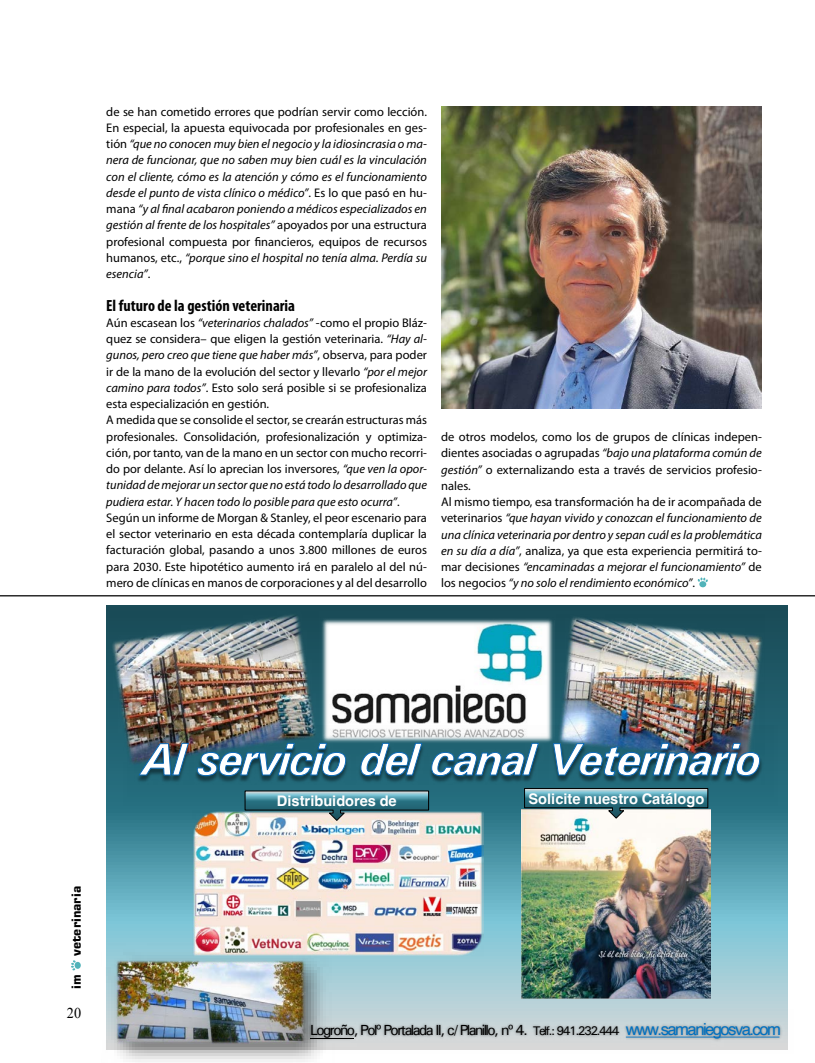
<style>
.page{position:relative;width:815px;height:1063px;background:#fff}
.page>*{position:absolute;margin:0;border:0;box-sizing:border-box;transform-origin:0 0}
.t1{font:700 condensed 16.25px "Myriad Pro";color:#000}
.t2{font:15px "Times New Roman";color:#000;scale:.95 1}
.t3{font:500 14.62px "Univers";letter-spacing:-.11em;color:#000}
.t4{font:700 14.62px "Helvetica";color:#fff}
.t5{font:12.5px/16.2px "Myriad Pro";color:#000}
.t6{font:italic 12.5px/16.2px "Myriad Pro";color:#000;text-align:justify}
.t7{font:700 12.5px "Square 721 BT";color:#000}
.s1{font-style:normal}
.s2{font-style:italic}
.s3{font-size:12.5px}
.s4{font-family:"Helvetica";font-weight:400;font-size:16.62px;color:#0070c0}
</style>
<div class="page">
<div style="left:75px;top:962px;width:6px;height:7px;background:#51b3b9;border-radius:50%"></div>
<svg style="left:71px;top:960px;width:5px;height:11px"></svg>
<img style="left:441px;top:106px;width:321px;height:303px">
<div style="left:699px;top:581px;width:7px;height:6px;background:#51b3b9;border-radius:50%"></div>
<svg style="left:698px;top:578px;width:10px;height:4px"></svg>
<svg style="left:106px;top:605px;width:681px;height:404px;background:#639eab"></svg>
<img style="left:321px;top:618px;width:233px;height:107px">
<img style="left:106px;top:944px;width:232px;height:118px">
<img style="left:116px;top:960px;width:189px;height:85px">
<img style="left:110px;top:612px;width:209px;height:155px">
<img style="left:557px;top:615px;width:207px;height:110px">
<img style="left:123px;top:725px;width:655px;height:80px">
<img style="left:128px;top:725px;width:645px;height:72px">
<svg style="left:139px;top:743px;width:621px;height:33px"></svg>
<img style="left:297px;top:1009px;width:491px;height:44px">
<hr style="left:310px;top:1038px;width:44px;height:1px;background:#000">
<svg style="left:626px;top:1037px;width:153px;height:1px"></svg>
<img style="left:522px;top:809px;width:189px;height:190px">
<svg style="left:524px;top:788px;width:185px;height:31px"></svg>
<img style="left:192px;top:811px;width:291px;height:145px">
<svg style="left:244px;top:790px;width:185px;height:31px;background:#70979f"></svg>
<hr style="left:0;top:595px;width:815px;height:1px;background:#000">
<p class="t6" style="left:106px;top:103px;width:322px"><span class="s1">de se han cometido errores que podrían servir como lección.<br>En especial, la apuesta equivocada por profesionales en ges&shy;tión</span> “que no conocen muy bien el negocio y la idiosincrasia o ma&shy;nera de funcionar, que no saben muy bien cuál es la vinculación con el cliente, cómo es la atención y cómo es el funcionamiento desde el punto de vista clínico o médico”<span class="s1">. Es lo que pasó en hu&shy;mana</span> “y al final acabaron poniendo a médicos especializados en gestión al frente de los hospitales” <span class="s1">apoyados por una estructura profesional compuesta por financieros, equipos de recursos humanos, etc.,</span> “porque sino el hospital no tenía alma. Perdía su esencia”<span class="s1">.</span></p>
<h1 class="t1" style="left:106px;top:295px;width:190px">El futuro de la gestión veterinaria</h1>
<p class="t5" style="left:106px;top:314px;width:322px">Aún escasean los <span class="s2">“veterinarios chalados”</span> -como el propio Bláz&shy;quez se considera– que eligen la gestión veterinaria. <span class="s2">“Hay al&shy;gunos, pero creo que tiene que haber más”</span>, observa, para poder ir de la mano de la evolución del sector y llevarlo <span class="s2">“por el mejor camino para todos”</span>. Esto solo será posible si se profesionaliza esta especialización en gestión.<br>A medida que se consolide el sector, se crearán estructuras más profesionales. Consolidación, profesionalización y optimiza&shy;ción, por tanto, van de la mano en un sector con mucho recorri&shy;do por delante. Así lo aprecian los inversores, <span class="s2">“que ven la opor&shy;tunidad de mejorar un sector que no está todo lo desarrollado que pudiera estar. Y hacen todo lo posible para que esto ocurra”</span>.<br>Según un informe de Morgan &amp; Stanley, el peor escenario para el sector veterinario en esta década contemplaría duplicar la facturación global, pasando a unos 3.800 millones de euros para 2030. Este hipotético aumento irá en paralelo al del nú&shy;mero de clínicas en manos de corporaciones y al del desarrollo</p>
<p class="t5" style="left:441px;top:429px;width:322px">de otros modelos, como los de grupos de clínicas indepen&shy;dientes asociadas o agrupadas <span class="s2">“bajo una plataforma común de gestión”</span> o externalizando esta a través de servicios profesio&shy;nales.<br>Al mismo tiempo, esa transformación ha de ir acompañada de veterinarios <span class="s2">“que hayan vivido y conozcan el funcionamiento de una clínica veterinaria por dentro y sepan cuál es la problemática en su día a día”</span>, analiza, ya que esta experiencia permitirá to&shy;mar decisiones <span class="s2">“encaminadas a mejorar el funcionamiento”</span> de los negocios <span class="s2">“y no solo el rendimiento económico”</span>.</p>
<p class="t7" style="left:69px;top:956px;width:71px;rotate:-90deg">veterinaria</p>
<p class="t7" style="left:69px;top:989px;width:16px;rotate:-90deg">im</p>
<p class="t2" style="left:67px;top:1003px;width:16px">20</p>
<p class="t4" style="left:277px;top:792px;width:121px">Distribuidores de</p>
<p class="t4" style="left:528px;top:789px;width:177px">Solicite nuestro Catálogo</p>
<p class="t3" style="left:310px;top:1021px;width:472px">Logroño, Polº Portalada II, c/ Planillo, nº 4. <span class="s3">Telf.: 941.232.444</span> <span class="s4">www.samaniegosva.com</span></p>
</div>
